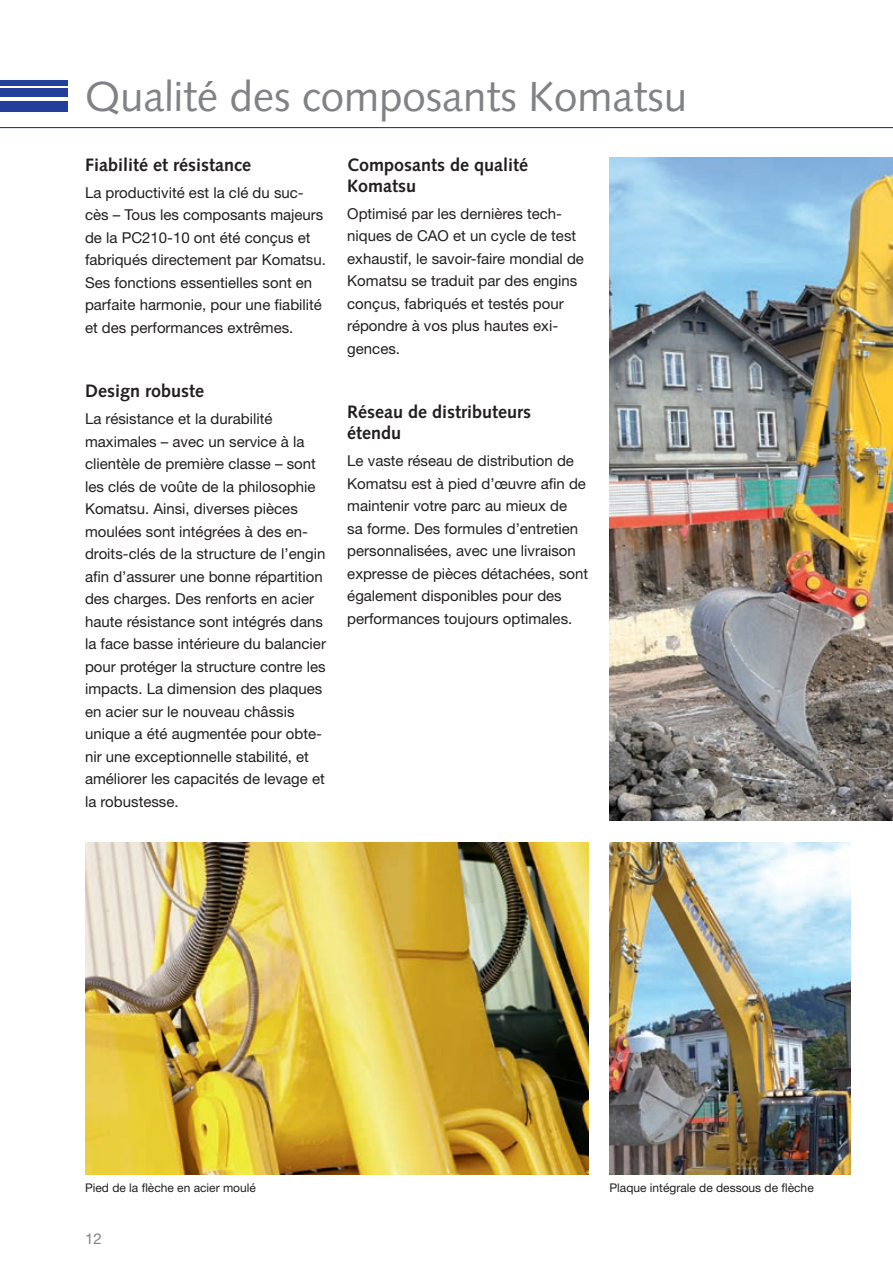
<style>
.page{position:relative;width:893px;height:1263px;background:#fff}
.page>*{position:absolute;margin:0;border:0;box-sizing:border-box;transform-origin:0 0}
.t1{font:42px "Syntax LTCE";color:#808285}
.t2{font:700 18px/21px "Syntax LTCE";color:#231f20}
.t3{font:15px/22.5px "Helvetica Neue LT Pro";color:#231f20}
.t4{font:15px "Helvetica Neue LT Pro";color:#808285}
.t5{font:12px "Helvetica Neue LT Pro";color:#231f20}
</style>
<div class="page">
<img style="left:609px;top:157px;width:284px;height:664px">
<hr style="left:0;top:127px;width:893px;height:1px;background:#223f99">
<div style="left:0;top:101px;width:68px;height:10px;background:#223f99"></div>
<div style="left:0;top:89px;width:68px;height:8px;background:#223f99"></div>
<div style="left:0;top:80px;width:68px;height:5px;background:#223f99"></div>
<img style="left:609px;top:842px;width:241px;height:332px">
<img style="left:85px;top:842px;width:503px;height:332px">
<h1 class="t1" style="left:85px;top:72px;width:604px">Qualité des composants Komatsu</h1>
<p class="t2" style="left:85px;top:154px;width:167px">Fiabilité et résistance</p>
<p class="t3" style="left:85px;top:181px;width:242px">La productivité est la clé du suc&shy;cès – Tous les composants majeurs de la PC210-10 ont été conçus et fabriqués directement par Komatsu.<br>Ses fonctions essentielles sont en parfaite harmonie, pour une fiabilité et des performances extrêmes.</p>
<p class="t2" style="left:85px;top:381px;width:120px">Design robuste</p>
<p class="t3" style="left:85px;top:407px;width:242px">La résistance et la durabilité maximales – avec un service à la clientèle de première classe – sont les clés de voûte de la philosophie Komatsu. Ainsi, diverses pièces moulées sont intégrées à des en&shy;droits-clés de la structure de l’engin afin d’assurer une bonne répartition des charges. Des renforts en acier haute résistance sont intégrés dans la face basse intérieure du balancier pour protéger la structure contre les impacts. La dimension des plaques en acier sur le nouveau châssis unique a été augmentée pour obte&shy;nir une exceptionnelle stabilité, et améliorer les capacités de levage et la robustesse.</p>
<p class="t2" style="left:347px;top:154px;width:183px">Composants de qualité<br>Komatsu</p>
<p class="t3" style="left:347px;top:202px;width:238px">Optimisé par les dernières tech&shy;niques de CAO et un cycle de test exhaustif, le savoir-faire mondial de<br>Komatsu se traduit par des engins conçus, fabriqués et testés pour répondre à vos plus hautes exi&shy;gences.</p>
<p class="t2" style="left:347px;top:402px;width:185px">Réseau de distributeurs étendu</p>
<p class="t3" style="left:347px;top:449px;width:242px">Le vaste réseau de distribution de Komatsu est à pied d’œuvre afin de maintenir votre parc au mieux de<br>sa forme. Des formules d’entretien personnalisées, avec une livraison expresse de pièces détachées, sont également disponibles pour des performances toujours optimales.</p>
<p class="t5" style="left:85px;top:1180px;width:172px">Pied de la flèche en acier moulé</p>
<p class="t5" style="left:609px;top:1180px;width:206px">Plaque intégrale de dessous de flèche</p>
<p class="t4" style="left:85px;top:1229px;width:18px">12</p>
</div>
